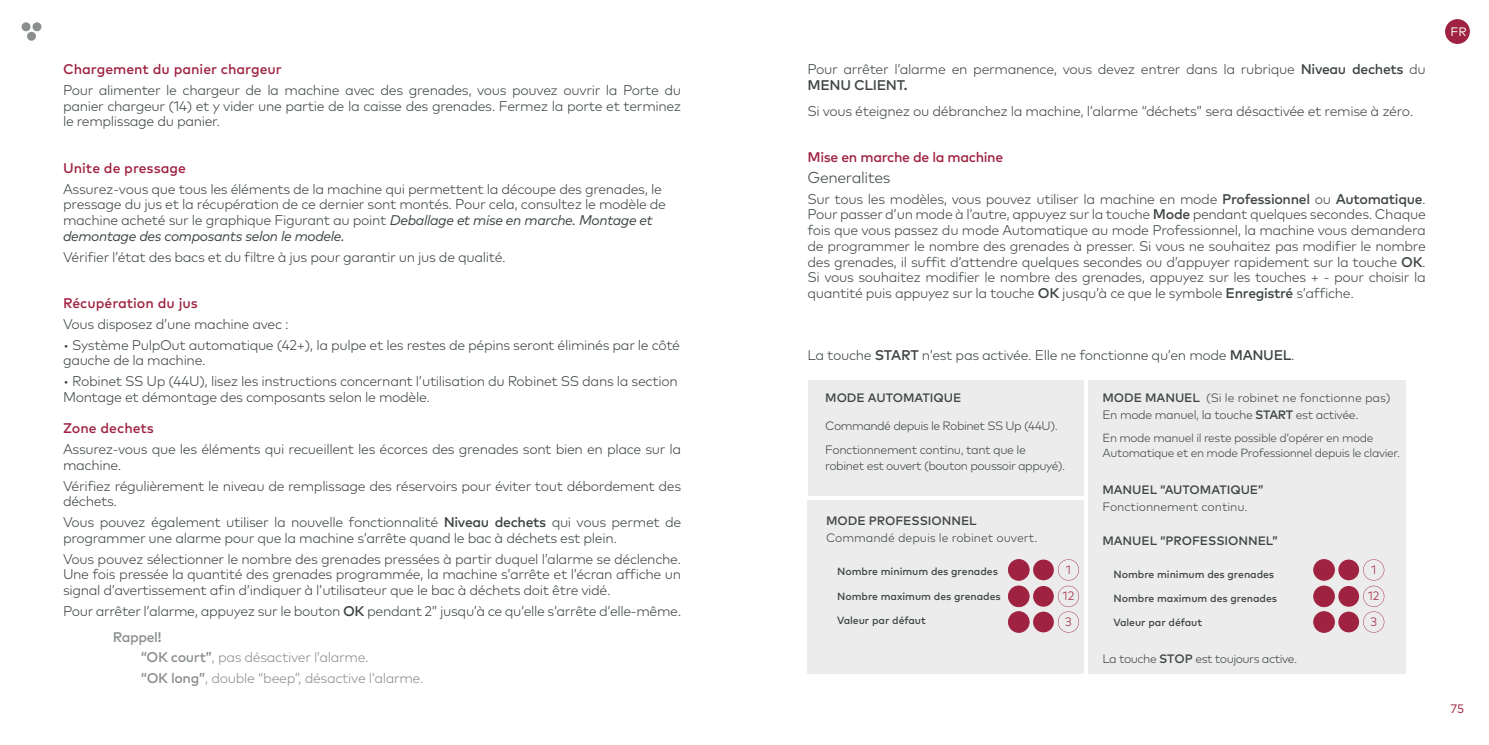
<style>
.page{position:relative;width:1489px;height:745px;background:#fff}
.page>*{position:absolute;margin:0;border:0;box-sizing:border-box;transform-origin:0 0}
.negritas_NARANJAS{font:300 15.75px "Mark Pro";letter-spacing:-.025em;color:#3d4543}
.texto{font:300 14px/15.8px "Mark Pro";letter-spacing:-.025em;color:#3d4543;text-align:justify}
.negritas_NARANJAS-2{font:300 14px/15.8px "Mark Pro";letter-spacing:-.025em;color:#3d4543}
.texto_con_tabulacion{font:300 14px/15.8px "Mark Pro";letter-spacing:-.025em;color:#3d4543}
.texto_con_tabulacion-2{font:300 14px "Mark Pro";letter-spacing:-.025em;color:#8a8f8e}
.negritas_NARANJAS-3{font:500 14px "Mark Pro";color:#9f2241}
.negritas_NARANJAS-4{font:500 14px "Mark Pro";letter-spacing:-.025em;color:#9f2241}
.texto_con_tabulacion-3{font:500 14px "Mark Pro";letter-spacing:-.025em;color:#8a8f8e}
.t1{font:300 12.25px/24.3px "Mark Pro";letter-spacing:-.03em;color:#3d4543}
.t2{font:300 12.25px/17.3px "Mark Pro";letter-spacing:-.005em;color:#3d4543}
.t3{font:500 12.25px "Mark Pro";letter-spacing:-.005em;color:#3d4543}
.t4{font:300 12.25px/26.8px "Mark Pro";color:#9f2241}
.t5{font:12.25px "Mark Pro";color:#9f2241}
.t6{font:12.25px "Mark Pro";color:#fff}
.t7{font:300 11.9px/15.8px "Mark Pro";letter-spacing:-.03em;color:#3d4543}
.t8{font:500 10.5px "Mark Pro";letter-spacing:-.005em;color:#3d4543}
.s1{font-weight:400;font-style:italic}
.s2{font-weight:500}
</style>
<div class="page">
<svg style="left:22px;top:22px;width:19px;height:19px"></svg>
<div style="left:1444px;top:19px;width:25px;height:25px;background:#9f2241;border-radius:50%"></div>
<div style="left:1088px;top:379px;width:317px;height:294px;background:#ececec"></div>
<div style="left:807px;top:500px;width:276px;height:173px;background:#ececec"></div>
<div style="left:807px;top:379px;width:276px;height:116px;background:#ececec"></div>
<div style="left:1033px;top:559px;width:20px;height:21px;background:#9f2241;border-radius:50%"></div>
<div style="left:1033px;top:585px;width:20px;height:21px;background:#9f2241;border-radius:50%"></div>
<div style="left:1033px;top:611px;width:20px;height:21px;background:#9f2241;border-radius:50%"></div>
<svg style="left:1008px;top:559px;width:21px;height:73px"></svg>
<svg style="left:1057px;top:559px;width:21px;height:73px"></svg>
<div style="left:1338px;top:559px;width:20px;height:21px;background:#9f2241;border-radius:50%"></div>
<div style="left:1338px;top:585px;width:20px;height:21px;background:#9f2241;border-radius:50%"></div>
<div style="left:1338px;top:611px;width:20px;height:21px;background:#9f2241;border-radius:50%"></div>
<svg style="left:1313px;top:559px;width:21px;height:73px"></svg>
<svg style="left:1363px;top:559px;width:21px;height:73px"></svg>
<p class="negritas_NARANJAS-3" style="left:63px;top:59px;width:220px">Chargement du panier chargeur</p>
<p class="texto" style="left:63px;top:81px;width:619px">Pour alimenter le chargeur de la machine avec des grenades, vous pouvez ouvrir la Porte du panier chargeur (14) et y vider une partie de la caisse des grenades. Fermez la porte et terminez le remplissage du panier.</p>
<p class="negritas_NARANJAS-3" style="left:63px;top:157px;width:124px">Unite de pressage</p>
<p class="negritas_NARANJAS-2" style="left:63px;top:179px;width:604px">Assurez-vous que tous les éléments de la machine qui permettent la découpe des grenades, le pressage du jus et la récupération de ce dernier sont montés. Pour cela, consultez le modèle de machine acheté sur le graphique Figurant au point <span class="s1">Deballage et mise en marche. Montage et demontage des composants selon le modele.</span></p>
<p class="texto" style="left:63px;top:247px;width:444px">Vérifier l’état des bacs et du filtre à jus pour garantir un jus de qualité.</p>
<p class="negritas_NARANJAS-3" style="left:63px;top:292px;width:136px">Récupération du jus</p>
<p class="negritas_NARANJAS-2" style="left:63px;top:315px;width:227px">Vous disposez d’une machine avec :</p>
<p class="negritas_NARANJAS-2" style="left:63px;top:335px;width:618px">• Système PulpOut automatique (42+), la pulpe et les restes de pépins seront éliminés par le côté gauche de la machine.</p>
<p class="negritas_NARANJAS-2" style="left:63px;top:372px;width:616px">• Robinet SS Up (44U), lisez les instructions concernant l’utilisation du Robinet SS dans la section<br>Montage et démontage des composants selon le modèle.</p>
<p class="negritas_NARANJAS-3" style="left:63px;top:417px;width:92px">Zone dechets</p>
<p class="texto" style="left:63px;top:440px;width:619px">Assurez-vous que les éléments qui recueillent les écorces des grenades sont bien en place sur la machine.</p>
<p class="texto" style="left:63px;top:476px;width:619px">Vérifiez régulièrement le niveau de remplissage des réservoirs pour éviter tout débordement des déchets.</p>
<p class="texto" style="left:63px;top:513px;width:620px">Vous pouvez également utiliser la nouvelle fonctionnalité <span class="s2">Niveau dechets</span> qui vous permet de programmer une alarme pour que la machine s’arrête quand le bac à déchets est plein.</p>
<p class="texto" style="left:63px;top:549px;width:619px">Vous pouvez sélectionner le nombre des grenades pressées à partir duquel l’alarme se déclenche.<br>Une fois pressée la quantité des grenades programmée, la machine s’arrête et l’écran affiche un signal d’avertissement afin d’indiquer à l’utilisateur que le bac à déchets doit être vidé.</p>
<p class="texto" style="left:63px;top:601px;width:619px">Pour arrêter l’alarme, appuyez sur le bouton <span class="s2">OK</span> pendant 2” jusqu’à ce qu’elle s’arrête d’elle-même.</p>
<p class="texto_con_tabulacion-3" style="left:113px;top:625px;width:50px">Rappel!</p>
<p class="texto_con_tabulacion-2" style="left:141px;top:646px;width:229px"><span class="s2">“OK court”</span>, pas désactiver l’alarme.</p>
<p class="texto_con_tabulacion-2" style="left:141px;top:667px;width:284px"><span class="s2">“OK long”</span>, double “beep”, désactive l’alarme.</p>
<p class="texto_con_tabulacion" style="left:807px;top:60px;width:620px">Pour arrêter l’alarme en permanence, vous devez entrer dans la rubrique <span class="s2">Niveau dechets</span> du<br><span class="s2">MENU CLIENT.</span></p>
<p class="texto_con_tabulacion" style="left:807px;top:102px;width:607px">Si vous éteignez ou débranchez la machine, l’alarme “déchets” sera désactivée et remise à zéro.</p>
<p class="negritas_NARANJAS-4" style="left:807px;top:146px;width:197px">Mise en marche de la machine</p>
<p class="negritas_NARANJAS" style="left:807px;top:165px;width:85px">Generalites</p>
<p class="texto" style="left:807px;top:189px;width:620px">Sur tous les modèles, vous pouvez utiliser la machine en mode <span class="s2">Professionnel</span> ou <span class="s2">Automatique</span>.<br>Pour passer d’un mode à l’autre, appuyez sur la touche <span class="s2">Mode</span> pendant quelques secondes. Chaque fois que vous passez du mode Automatique au mode Professionnel, la machine vous demandera de programmer le nombre des grenades à presser. Si vous ne souhaitez pas modifier le nombre des grenades, il suffit d’attendre quelques secondes ou d’appuyer rapidement sur la touche <span class="s2">OK</span>.<br>Si vous souhaitez modifier le nombre des grenades, appuyez sur les touches + - pour choisir la quantité puis appuyez sur la touche <span class="s2">OK</span> jusqu’à ce que le symbole <span class="s2">Enregistré</span> s’affiche.</p>
<p class="texto" style="left:807px;top:346px;width:488px">La touche <span class="s2">START</span> n’est pas activée. Elle ne fonctionne qu’en mode <span class="s2">MANUEL</span>.</p>
<p class="t3" style="left:825px;top:388px;width:138px">MODE AUTOMATIQUE</p>
<p class="t1" style="left:825px;top:412px;width:234px">Commandé depuis le Robinet SS Up (44U).<br>Fonctionnement continu, tant que le</p>
<p class="t1" style="left:825px;top:452px;width:241px">robinet est ouvert (bouton poussoir appuyé).</p>
<p class="t1" style="left:1102px;top:387px;width:290px;line-height:17.3px"><span class="s2">MODE MANUEL</span> (Si le robinet ne fonctionne pas)<br>En mode manuel, la touche <span class="s2">START</span> est activée.</p>
<p class="t7" style="left:1102px;top:428px;width:299px">En mode manuel il reste possible d’opérer en mode<br>Automatique et en mode Professionnel depuis le clavier.</p>
<p class="t2" style="left:1102px;top:479px;width:163px"><span class="s2">MANUEL “AUTOMATIQUE”<br></span>Fonctionnement continu.</p>
<p class="t3" style="left:1102px;top:530px;width:177px">MANUEL “PROFESSIONNEL”</p>
<p class="t8" style="left:1113px;top:565px;width:162px">Nombre minimum des grenades</p>
<p class="t8" style="left:1113px;top:590px;width:165px">Nombre maximum des grenades</p>
<p class="t8" style="left:1113px;top:614px;width:90px">Valeur par défaut</p>
<p class="t1" style="left:1102px;top:645px;width:196px">La touche <span class="s2">STOP</span> est toujours active.</p>
<p class="t2" style="left:826px;top:510px;width:213px"><span class="s2">MODE PROFESSIONNEL<br></span>Commandé depuis le robinet ouvert.</p>
<p class="t8" style="left:837px;top:563px;width:162px">Nombre minimum des grenades</p>
<p class="t8" style="left:837px;top:588px;width:165px">Nombre maximum des grenades</p>
<p class="t8" style="left:837px;top:612px;width:90px">Valeur par défaut</p>
<p class="t4" style="left:1367px;top:554px;width:13px">1<br>12</p>
<p class="t4" style="left:1370px;top:606px;width:8px">3</p>
<p class="t4" style="left:1062px;top:554px;width:13px">1<br>12</p>
<p class="t4" style="left:1065px;top:606px;width:8px">3</p>
<p class="t6" style="left:1450px;top:22px;width:18px">FR</p>
<p class="t5" style="left:1450px;top:699px;width:15px">75</p>
</div>
